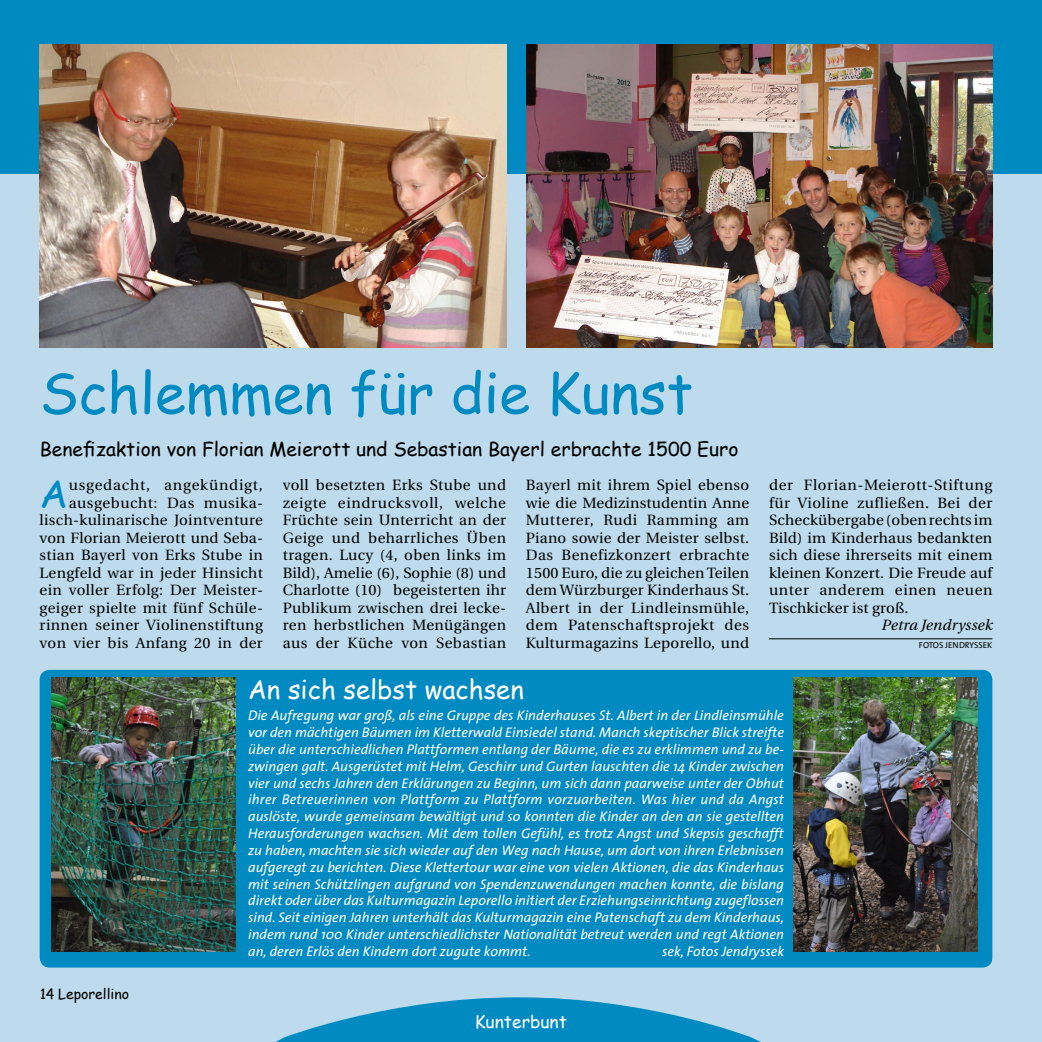
<style>
.page{position:relative;width:1042px;height:1042px;background:#bddbec}
.page>*{position:absolute;margin:0;border:0;box-sizing:border-box;transform-origin:0 0}
.t1{font:56px "Comic Sans MS";color:#008ac2}
.t2{font:38.5px "Comic Sans MS";color:#008ac2}
.t3{font:26.25px "Comic Sans MS";color:#fff}
.t4{font:19.25px "Comic Sans MS";color:#000}
.t5{font:17.5px "Comic Sans MS";color:#fff}
.t6{font:14.88px/17.5px "Utopia";letter-spacing:.025em;color:#000;text-align:justify}
.t7{font:italic 14.88px "Utopia";letter-spacing:.01em;color:#000}
.t8{font:italic 14px/16.8px "The Sans";color:#fff;text-align:justify}
.t9{font:14px "Comic Sans MS";color:#000}
.t10{font:8.75px "The Sans Caps";color:#000}
</style>
<div class="page">
<div style="left:0;top:0;width:1042px;height:174px;background:#008ac2"></div>
<svg style="left:276px;top:997px;width:485px;height:45px"></svg>
<hr style="left:769px;top:638px;width:223px;height:1px;background:#000">
<div style="left:40px;top:670px;width:952px;height:297px;background:#008ac2;border-radius:10px"></div>
<img style="left:40px;top:45px;width:466px;height:302px">
<img style="left:526px;top:45px;width:466px;height:302px">
<img style="left:794px;top:678px;width:183px;height:273px">
<img style="left:51px;top:678px;width:184px;height:273px">
<h1 class="t1" style="left:40px;top:351px;width:655px">Schlemmen für die Kunst</h1>
<h3 class="t4" style="left:40px;top:435px;width:700px">Benefizaktion von Florian Meierott und Sebastian Bayerl erbrachte 1500 Euro</h3>
<p class="t6" style="left:283px;top:476px;width:225px">voll besetzten Erks Stube und zeigte eindrucksvoll, welche Früchte sein Unterricht an der Geige und beharrliches Üben tragen. Lucy (4, oben links im Bild), Amelie (6), Sophie (8) und Charlotte (10) begeisterten ihr Publikum zwischen drei lecke&shy;ren herbstlichen Menügängen aus der Küche von Sebastian</p>
<p class="t6" style="left:526px;top:476px;width:225px">Bayerl mit ihrem Spiel ebenso wie die Medizinstudentin Anne Mutterer, Rudi Ramming am Piano sowie der Meister selbst.<br>Das Benefizkonzert erbrachte 1500 Euro, die zu gleichen Teilen dem Würzburger Kinderhaus St.<br>Albert in der Lindleinsmühle, dem Patenschaftsprojekt des Kulturmagazins Leporello, und</p>
<p class="t6" style="left:769px;top:476px;width:225px">der Florian-Meierott-Stiftung für Violine zufließen. Bei der Scheckübergabe (oben rechts im Bild) im Kinderhaus bedankten sich diese ihrerseits mit einem kleinen Konzert. Die Freude auf unter anderem einen neuen Tischkicker ist groß.</p>
<p class="t6" style="left:40px;top:476px;width:225px;text-align:right">usgedacht, angekündigt, ausgebucht: Das musika&shy;lisch-kulinarische Jointventure von Florian Meierott und Seba&shy;stian Bayerl von Erks Stube in<br>Lengfeld war in jeder Hinsicht ein voller Erfolg: Der Meister&shy;geiger spielte mit fünf Schüle&shy;rinnen seiner Violinenstiftung von vier bis Anfang 20 in der</p>
<h2 class="t2" style="left:40px;top:465px;width:30px">A</h2>
<p class="t7" style="left:881px;top:617px;width:113px">Petra Jendryssek</p>
<p class="t10" style="left:919px;top:637px;width:75px">FOTOS JENDRYSSEK</p>
<p class="t9" style="left:40px;top:983px;width:91px">14 Leporellino</p>
<h3 class="t3" style="left:248px;top:670px;width:277px">An sich selbst wachsen</h3>
<p class="t8" style="left:248px;top:707px;width:537px">Die Aufregung war groß, als eine Gruppe des Kinderhauses St. Albert in der Lindleinsmühle vor den mächtigen Bäumen im Kletterwald Einsiedel stand. Manch skeptischer Blick streifte über die unterschiedlichen Plattformen entlang der Bäume, die es zu erklimmen und zu be&shy;zwingen galt. Ausgerüstet mit Helm, Geschirr und Gurten lauschten die 14 Kinder zwischen vier und sechs Jahren den Erklärungen zu Beginn, um sich dann paarweise unter der Obhut ihrer Betreuerinnen von Plattform zu Plattform vorzuarbeiten. Was hier und da Angst auslöste, wurde gemeinsam bewältigt und so konnten die Kinder an den an sie gestellten Herausforderungen wachsen. Mit dem tollen Gefühl, es trotz Angst und Skepsis geschafft zu haben, machten sie sich wieder auf den Weg nach Hause, um dort von ihren Erlebnissen aufgeregt zu berichten. Diese Klettertour war eine von vielen Aktionen, die das Kinderhaus mit seinen Schützlingen aufgrund von Spendenzuwendungen machen konnte, die bislang direkt oder über das Kulturmagazin Leporello initiert der Erziehungseinrichtung zugeflossen sind. Seit einigen Jahren unterhält das Kulturmagazin eine Patenschaft zu dem Kinderhaus, indem rund 100 Kinder unterschiedlichster Nationalität betreut werden und regt Aktionen an, deren Erlös den Kindern dort zugute kommt.</p>
<p class="t8" style="left:662px;top:942px;width:124px">sek, Fotos Jendryssek</p>
<p class="t5" style="left:475px;top:1008px;width:94px">Kunterbunt</p>
</div>
